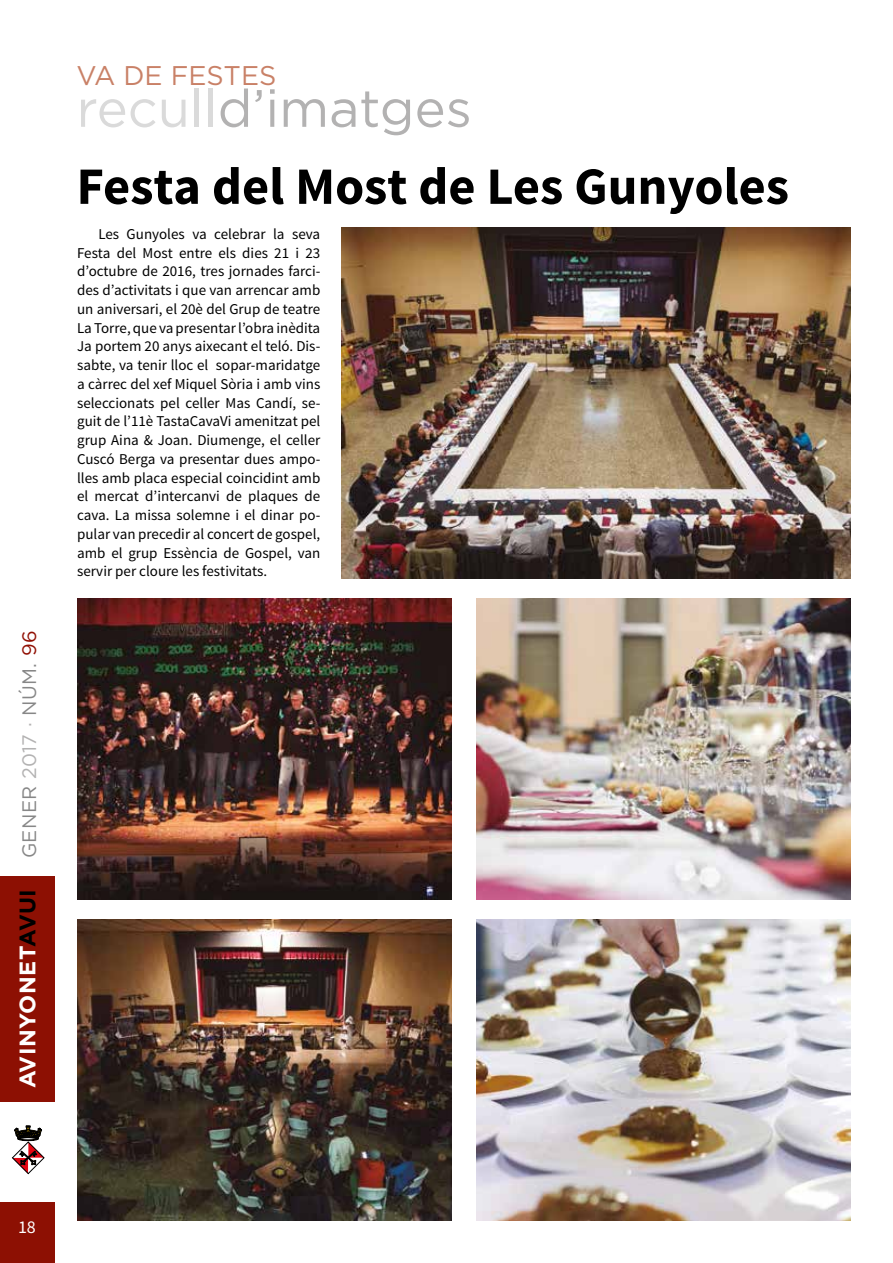
<style>
.page{position:relative;width:893px;height:1263px;background:#fff}
.page>*{position:absolute;margin:0;border:0;box-sizing:border-box;transform-origin:0 0}
.t1{font:700 52.5px "Source Sans Pro";color:#000}
.t2{font:52.5px "Gotham";color:#b3b2b2}
.t3{font:27px "Gotham";color:#c98167}
.t4{font:700 22.5px "Gotham";letter-spacing:.02em;color:#fff}
.t5{font:19.5px "Gotham";letter-spacing:.02em;color:#878787}
.t6{font:18px "Source Sans Pro";color:#fff}
.t7{font:15px/18.8px "Source Sans Pro";color:#000;text-align:justify}
.s1{color:#b3b2b2}
.s2{color:#911004}
.s3{color:#000}
.s4{color:#dadada}
</style>
<div class="page">
<div style="left:0;top:1202px;width:55px;height:61px;background:#8d1003"></div>
<div style="left:0;top:876px;width:55px;height:225px;background:#8d1003"></div>
<svg style="left:12px;top:1125px;width:33px;height:49px"></svg>
<img style="left:342px;top:227px;width:508px;height:351px">
<img style="left:77px;top:598px;width:374px;height:301px">
<img style="left:77px;top:919px;width:374px;height:301px">
<img style="left:476px;top:598px;width:374px;height:301px">
<img style="left:476px;top:919px;width:374px;height:301px">
<h3 class="t5" style="left:18px;top:858px;width:229px;rotate:-90deg">GENER <span class="s1">2017 ·</span> NÚM. <span class="s2">96</span></h3>
<h3 class="t4" style="left:14px;top:1088px;width:201px;rotate:-90deg">AVINYONET<span class="s3">AVUI</span></h3>
<h2 class="t3" style="left:77px;top:60px;width:201px">VA DE FESTES</h2>
<h1 class="t2" style="left:77px;top:79px;width:397px"><span class="s4">recull</span>d’imatges</h1>
<h1 class="t1" style="left:77px;top:153px;width:714px">Festa del Most de Les Gunyoles</h1>
<p class="t7" style="left:77px;top:225px;width:245px;text-indent:21px">Les Gunyoles va celebrar la seva Festa del Most entre els dies 21 i 23 d’octubre de 2016, tres jornades farci&shy;des d’activitats i que van arrencar amb un aniversari, el 20è del Grup de teatre La Torre, que va presentar l’obra inèdita Ja portem 20 anys aixecant el teló. Dis&shy;sabte, va tenir lloc el sopar-maridatge a càrrec del xef Miquel Sòria i amb vins seleccionats pel celler Mas Candí, se&shy;guit de l’11è TastaCavaVi amenitzat pel grup Aina &amp; Joan. Diumenge, el celler Cuscó Berga va presentar dues ampo&shy;lles amb placa especial coincidint amb el mercat d’intercanvi de plaques de cava. La missa solemne i el dinar po&shy;pular van precedir al concert de gospel, amb el grup Essència de Gospel, van servir per cloure les festivitats.</p>
<p class="t6" style="left:18px;top:1216px;width:19px">18</p>
</div>
